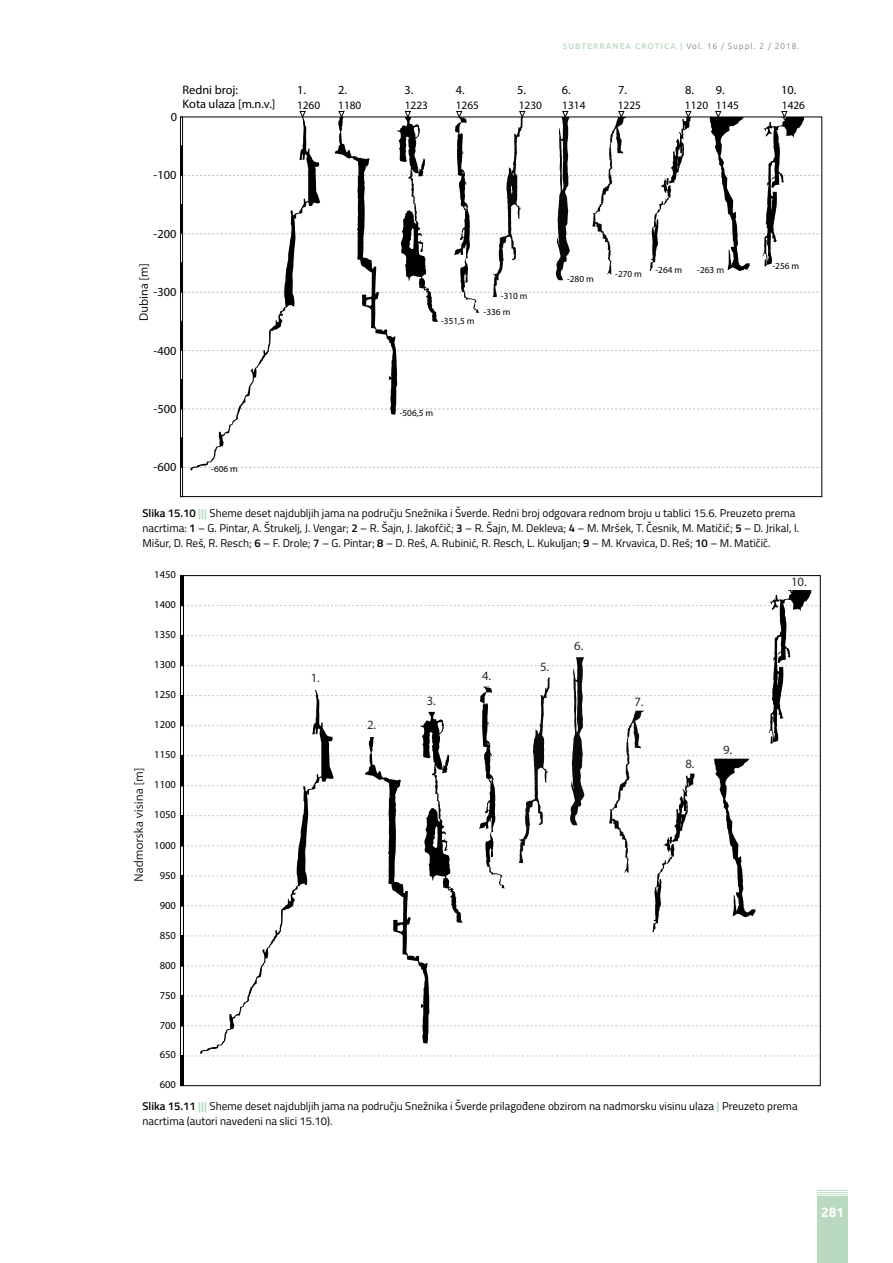
<style>
.page{position:relative;width:893px;height:1263px;background:#fff}
.page>*{position:absolute;margin:0;border:0;box-sizing:border-box;transform-origin:0 0}
.t1{font:700 13.5px "Ubuntu";color:#fff}
.t2{font:12.75px "Myriad Pro";color:#292929}
.t3{font:12.3px "Myriad Pro";color:#000}
.t4{font:11.25px/15px "Titillium";color:#000}
.t5{font:11.25px "Myriad Pro";color:#000}
.t6{font:10.65px "Myriad Pro";color:#000}
.t7{font:9.3px "Myriad Pro";color:#000}
.t8{font:300 8.25px "Ubuntu";letter-spacing:.12em;color:#77787b}
.s1{font-weight:500;color:#b9dac0}
.s2{font-weight:600}
.s3{font-weight:700;color:#b9dac0}
</style>
<div class="page">
<div style="left:817px;top:1196px;width:31px;height:67px;background:#b9dac0"></div>
<hr style="left:817px;top:1194px;width:31px;height:1px;background:#b9dac0">
<hr style="left:817px;top:1192px;width:31px;height:1px;background:#b9dac0">
<hr style="left:817px;top:1190px;width:31px;height:1px;background:#b9dac0">
<svg style="left:139px;top:264px;width:10px;height:56px"></svg>
<svg style="left:183px;top:467px;width:636px;height:1px"></svg>
<div style="left:180px;top:409px;width:3px;height:29px;border:1px solid #000"></div>
<div style="left:180px;top:438px;width:3px;height:30px;border:1px solid #000"></div>
<div style="left:180px;top:467px;width:3px;height:30px;border:1px solid #000"></div>
<svg style="left:190px;top:415px;width:130px;height:56px"></svg>
<svg style="left:180px;top:111px;width:642px;height:304px"></svg>
<svg style="left:134px;top:769px;width:10px;height:112px"></svg>
<svg style="left:187px;top:1056px;width:630px;height:1px"></svg>
<div style="left:180px;top:575px;width:4px;height:31px;border:1px solid #000"></div>
<div style="left:180px;top:605px;width:4px;height:31px;border:1px solid #000"></div>
<div style="left:180px;top:635px;width:4px;height:31px;border:1px solid #000"></div>
<div style="left:180px;top:665px;width:4px;height:31px;border:1px solid #000"></div>
<div style="left:180px;top:695px;width:4px;height:31px;border:1px solid #000"></div>
<div style="left:180px;top:725px;width:4px;height:31px;border:1px solid #000"></div>
<div style="left:180px;top:755px;width:4px;height:31px;border:1px solid #000"></div>
<div style="left:180px;top:785px;width:4px;height:31px;border:1px solid #000"></div>
<div style="left:180px;top:816px;width:4px;height:30px;border:1px solid #000"></div>
<div style="left:180px;top:845px;width:4px;height:31px;border:1px solid #000"></div>
<div style="left:180px;top:876px;width:4px;height:30px;border:1px solid #000"></div>
<div style="left:180px;top:906px;width:4px;height:30px;border:1px solid #000"></div>
<div style="left:180px;top:936px;width:4px;height:30px;border:1px solid #000"></div>
<div style="left:180px;top:966px;width:4px;height:30px;border:1px solid #000"></div>
<div style="left:180px;top:996px;width:4px;height:30px;border:1px solid #000"></div>
<div style="left:180px;top:1025px;width:4px;height:31px;border:1px solid #000"></div>
<div style="left:180px;top:1055px;width:4px;height:31px;border:1px solid #000"></div>
<svg style="left:183px;top:590px;width:637px;height:453px"></svg>
<p class="t8" style="left:563px;top:41px;width:238px"><span class="s1">SUBTERRANEA CROTICA |</span> Vol. 16 / Suppl. 2 / 2018.</p>
<p class="t3" style="left:183px;top:82px;width:57px">Redni broj:</p>
<p class="t3" style="left:297px;top:82px;width:10px">1.</p>
<p class="t3" style="left:183px;top:96px;width:94px">Kota ulaza [m.n.v.]</p>
<p class="t3" style="left:338px;top:82px;width:10px">2.</p>
<p class="t3" style="left:405px;top:82px;width:10px">3.</p>
<p class="t3" style="left:456px;top:82px;width:10px">4.</p>
<p class="t3" style="left:517px;top:82px;width:10px">5.</p>
<p class="t3" style="left:562px;top:82px;width:10px">6.</p>
<p class="t3" style="left:618px;top:82px;width:10px">7.</p>
<p class="t3" style="left:685px;top:82px;width:41px">8. 9.</p>
<p class="t3" style="left:781px;top:82px;width:17px">10.</p>
<p class="t5" style="left:405px;top:99px;width:25px">1223</p>
<p class="t5" style="left:456px;top:99px;width:25px">1265</p>
<p class="t5" style="left:519px;top:99px;width:25px">1230</p>
<p class="t5" style="left:562px;top:99px;width:25px">1314</p>
<p class="t5" style="left:618px;top:98px;width:25px">1225</p>
<p class="t5" style="left:685px;top:99px;width:56px">1120 1145</p>
<p class="t5" style="left:782px;top:98px;width:25px">1426</p>
<p class="t5" style="left:297px;top:98px;width:25px">1260</p>
<p class="t5" style="left:338px;top:98px;width:25px">1180</p>
<p class="t3" style="left:171px;top:109px;width:8px">0</p>
<p class="t3" style="left:154px;top:168px;width:24px">-100</p>
<p class="t3" style="left:154px;top:226px;width:24px">-200</p>
<p class="t3" style="left:154px;top:284px;width:24px">-300</p>
<p class="t3" style="left:154px;top:343px;width:24px">-400</p>
<p class="t3" style="left:154px;top:401px;width:24px">-500</p>
<p class="t3" style="left:154px;top:460px;width:24px">-600</p>
<p class="t7" style="left:211px;top:463px;width:28px">-606 m</p>
<p class="t7" style="left:441px;top:315px;width:35px">-351,5 m</p>
<p class="t7" style="left:501px;top:290px;width:28px">-310 m</p>
<p class="t7" style="left:484px;top:306px;width:28px">-336 m</p>
<p class="t7" style="left:400px;top:407px;width:35px">-506,5 m</p>
<p class="t7" style="left:567px;top:273px;width:28px">-280 m</p>
<p class="t7" style="left:615px;top:268px;width:28px">-270 m</p>
<p class="t7" style="left:655px;top:264px;width:28px">-264 m</p>
<p class="t7" style="left:697px;top:264px;width:28px">-263 m</p>
<p class="t7" style="left:772px;top:260px;width:28px">-256 m</p>
<p class="t4" style="left:142px;top:505px;width:658px"><span class="s2">Slika 15.10</span> <span class="s3">|||</span> Sheme deset najdubljih jama na području Snežnika i Šverde. Redni broj odgovara rednom broju u tablici 15.6. Preuzeto prema nacrtima: <span class="s2">1</span> – G. Pintar, A. Štrukelj, J. Vengar; <span class="s2">2</span> – R. Šajn, J. Jakofčič; <span class="s2">3</span> – R. Šajn, M. Dekleva; <span class="s2">4</span> – M. Mršek, T. Česnik, M. Matičič; <span class="s2">5</span> – D. Jrikal, I.<br>Mišur, D. Reš, R. Resch; <span class="s2">6</span> – F. Drole; <span class="s2">7</span> – G. Pintar; <span class="s2">8</span> – D. Reš, A. Rubinić, R. Resch, L. Kukuljan; <span class="s2">9</span> – M. Krvavica, D. Reš; <span class="s2">10</span> – M. Matičič.</p>
<p class="t6" style="left:154px;top:568px;width:23px">1450</p>
<p class="t6" style="left:154px;top:598px;width:23px">1400</p>
<p class="t6" style="left:154px;top:628px;width:23px">1350</p>
<p class="t6" style="left:154px;top:658px;width:23px">1300</p>
<p class="t6" style="left:154px;top:688px;width:23px">1250</p>
<p class="t6" style="left:154px;top:718px;width:23px">1200</p>
<p class="t6" style="left:154px;top:748px;width:23px">1150</p>
<p class="t6" style="left:154px;top:778px;width:23px">1100</p>
<p class="t6" style="left:154px;top:808px;width:23px">1050</p>
<p class="t6" style="left:154px;top:838px;width:23px">1000</p>
<p class="t6" style="left:160px;top:868px;width:18px">950</p>
<p class="t6" style="left:160px;top:898px;width:18px">900</p>
<p class="t6" style="left:160px;top:928px;width:18px">850</p>
<p class="t6" style="left:160px;top:958px;width:18px">800</p>
<p class="t6" style="left:160px;top:988px;width:18px">750</p>
<p class="t6" style="left:160px;top:1018px;width:18px">700</p>
<p class="t6" style="left:160px;top:1048px;width:18px">650</p>
<p class="t6" style="left:160px;top:1078px;width:18px">600</p>
<p class="t2" style="left:311px;top:669px;width:11px">1.</p>
<p class="t2" style="left:367px;top:717px;width:11px">2.</p>
<p class="t2" style="left:427px;top:693px;width:11px">3.</p>
<p class="t2" style="left:482px;top:668px;width:11px">4.</p>
<p class="t2" style="left:540px;top:658px;width:11px">5.</p>
<p class="t2" style="left:574px;top:638px;width:11px">6.</p>
<p class="t2" style="left:634px;top:694px;width:11px">7.</p>
<p class="t2" style="left:685px;top:756px;width:11px">8.</p>
<p class="t2" style="left:723px;top:742px;width:11px">9.</p>
<p class="t2" style="left:791px;top:574px;width:17px">10.</p>
<p class="t4" style="left:142px;top:1098px;width:657px"><span class="s2">Slika 15.11</span> <span class="s3">|||</span> Sheme deset najdubljih jama na području Snežnika i Šverde prilagođene obzirom na nadmorsku visinu ulaza <span class="s3">|</span> Preuzeto prema nacrtima (autori navedeni na slici 15.10).</p>
<p class="t1" style="left:821px;top:1204px;width:25px">281</p>
</div>
